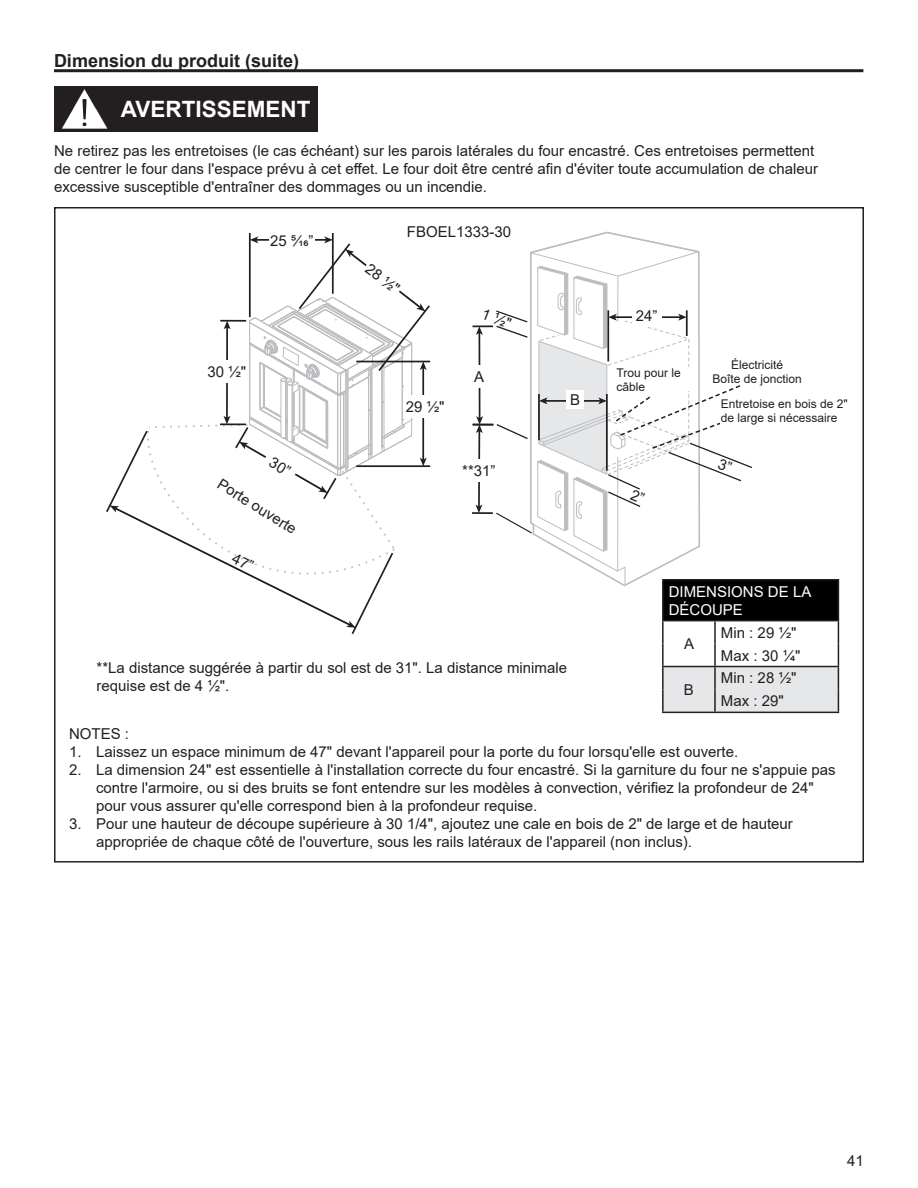
<style>
.page{position:relative;width:918px;height:1188px;background:#fff}
.page>*{position:absolute;margin:0;border:0;box-sizing:border-box;transform-origin:0 0}
.Body_text{font:700 22.5px "Arial";color:#fff}
.Body_text-2{font:700 18px "Arial";color:#231f20}
.t1{font:15px/18px "Arial";color:#231f20}
.t2{font:15px/18px "Arial";color:#fff}
.t3{font:12px/14.4px "Arial";color:#231f20}
</style>
<div class="page">
<div style="left:54px;top:86px;width:263px;height:46px;background:#231f20"></div>
<svg style="left:62px;top:89px;width:45px;height:40px"></svg>
<hr style="left:249px;top:233px;width:2px;height:84px;background:#231f20">
<hr style="left:332px;top:233px;width:2px;height:61px;background:#231f20">
<hr style="left:472px;top:512px;width:21px;height:2px;background:#231f20">
<hr style="left:472px;top:325px;width:21px;height:2px;background:#231f20">
<div style="left:663px;top:580px;width:175px;height:41px;background:#000"></div>
<hr style="left:662px;top:621px;width:2px;height:23px;background:#231f20">
<hr style="left:662px;top:644px;width:2px;height:22px;background:#231f20">
<hr style="left:662px;top:666px;width:53px;height:1px;background:#231f20">
<hr style="left:662px;top:667px;width:2px;height:22px;background:#231f20">
<hr style="left:662px;top:689px;width:2px;height:23px;background:#231f20">
<svg style="left:663px;top:621px;width:176px;height:91px"></svg>
<hr style="left:715px;top:712px;width:124px;height:1px;background:#231f20">
<hr style="left:838px;top:581px;width:1px;height:39px;background:#231f20">
<hr style="left:662px;top:581px;width:2px;height:39px;background:#231f20">
<hr style="left:715px;top:579px;width:124px;height:1px;background:#231f20">
<hr style="left:662px;top:620px;width:53px;height:1px;background:#231f20">
<hr style="left:715px;top:620px;width:124px;height:1px;background:#231f20">
<hr style="left:662px;top:712px;width:53px;height:1px;background:#231f20">
<hr style="left:714px;top:667px;width:2px;height:22px;background:#231f20">
<hr style="left:714px;top:689px;width:2px;height:23px;background:#231f20">
<hr style="left:54px;top:69px;width:809px;height:3px;background:#231f20">
<svg style="left:106px;top:236px;width:325px;height:398px"></svg>
<svg style="left:473px;top:231px;width:281px;height:353px"></svg>
<p class="Body_text-2" style="left:54px;top:48px;width:247px">Dimension du produit (suite)</p>
<p class="Body_text" style="left:121px;top:93px;width:191px">AVERTISSEMENT</p>
<p class="t1" style="left:54px;top:142px;width:766px">Ne retirez pas les entretoises (le cas échéant) sur les parois latérales du four encastré. Ces entretoises permettent de centrer le four dans l'espace prévu à cet effet. Le four doit être centré afin d'éviter toute accumulation de chaleur excessive susceptible d'entraîner des dommages ou un incendie.</p>
<p class="t1" style="left:270px;top:232px;width:45px">25 ⁵/16”</p>
<p class="t1" style="left:207px;top:362px;width:40px">30 ¹/2"</p>
<p class="t1" style="left:224px;top:475px;width:92px;rotate:32deg">Porte ouverte</p>
<p class="t1" style="left:407px;top:223px;width:106px">FBOEL1333-30</p>
<p class="t1" style="left:373px;top:260px;width:40px;rotate:37deg">2 8 ¹/2"</p>
<p class="t1" style="left:406px;top:398px;width:40px">29 ¹/2"</p>
<p class="t1" style="left:486px;top:304px;width:32px;rotate:21deg">1 ¹/2"</p>
<p class="t1" style="left:474px;top:367px;width:12px">A</p>
<p class="t1" style="left:462px;top:461px;width:35px">**31”</p>
<p class="t1" style="left:570px;top:390px;width:12px">B</p>
<p class="t1" style="left:97px;top:658px;width:472px">**La distance suggérée à partir du sol est de 31". La distance minimale requise est de 4 ½".</p>
<p class="t1" style="left:636px;top:307px;width:23px">24”</p>
<p class="t3" style="left:617px;top:365px;width:66px">Trou pour le câble</p>
<p class="t3" style="left:731px;top:357px;width:54px">Électricité</p>
<p class="t3" style="left:713px;top:372px;width:91px">Boîte de jonction</p>
<p class="t3" style="left:721px;top:396px;width:128px">Entretoise en bois de 2" de large si nécessaire</p>
<p class="t2" style="left:669px;top:582px;width:144px">DIMENSIONS DE LA<br>DÉCOUPE</p>
<p class="t1" style="left:684px;top:635px;width:12px">A</p>
<p class="t1" style="left:721px;top:623px;width:77px">Min : 29 1/2"</p>
<p class="t1" style="left:721px;top:646px;width:81px">Max : 30 1/4"</p>
<p class="t1" style="left:684px;top:681px;width:12px">B</p>
<p class="t1" style="left:721px;top:669px;width:77px">Min : 28 1/2"</p>
<p class="t1" style="left:721px;top:692px;width:64px">Max : 29"</p>
<p class="t1" style="left:69px;top:724px;width:62px">NOTES :</p>
<p class="t1" style="left:69px;top:742px;width:671px">1. Laissez un espace minimum de 47" devant l'appareil pour la porte du four lorsqu'elle est ouverte.</p>
<p class="t1" style="left:96px;top:760px;width:741px;text-indent:-27px">2. La dimension 24" est essentielle à l'installation correcte du four encastré. Si la garniture du four ne s'appuie pas contre l'armoire, ou si des bruits se font entendre sur les modèles à convection, vérifiez la profondeur de 24" pour vous assurer qu'elle correspond bien à la profondeur requise.</p>
<p class="t1" style="left:96px;top:814px;width:698px;text-indent:-27px">3. Pour une hauteur de découpe supérieure à 30 1/4", ajoutez une cale en bois de 2" de large et de hauteur appropriée de chaque côté de l'ouverture, sous les rails latéraux de l'appareil (non inclus).</p>
<p class="t1" style="left:847px;top:1152px;width:18px">41</p>
</div>
